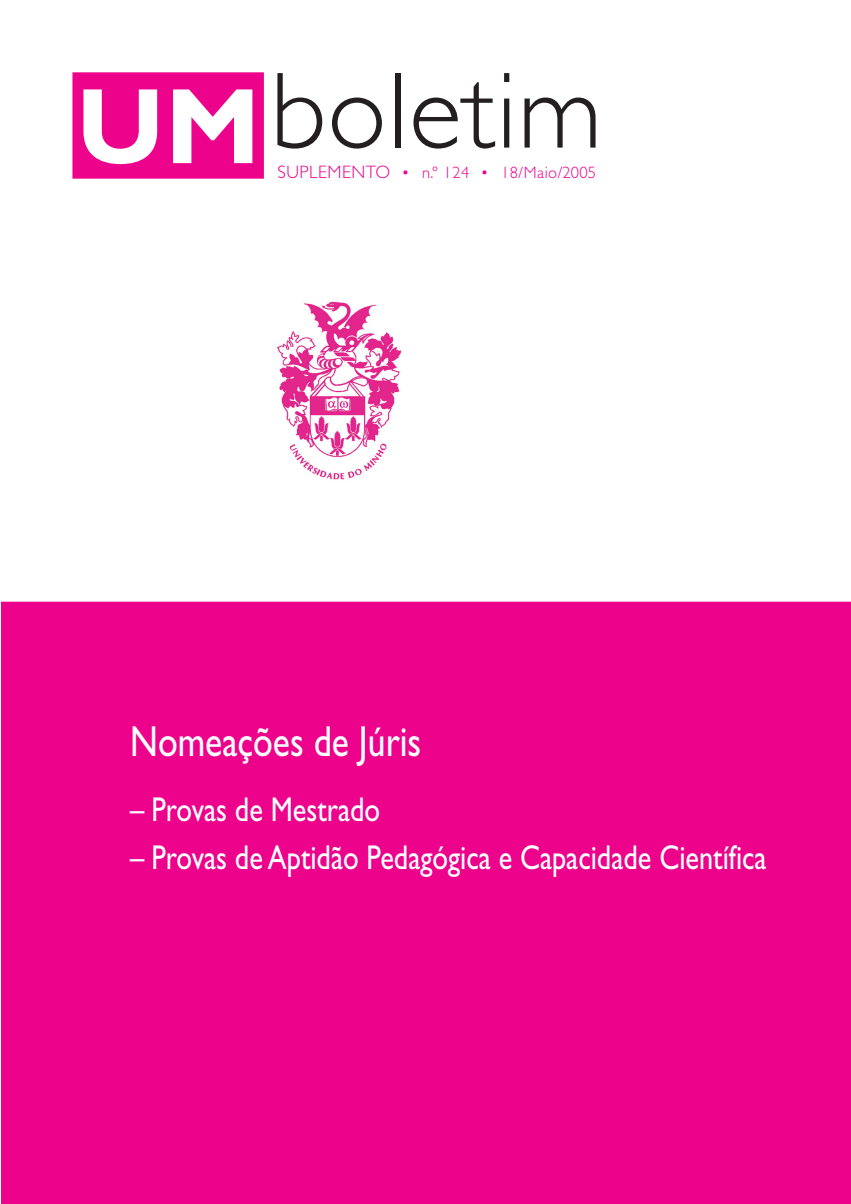
<style>
.page{position:relative;width:851px;height:1204px;background:#fff}
.page>*{position:absolute;margin:0;border:0;box-sizing:border-box;transform-origin:0 0}
.t1{font:300 109.2px "Gill Sans";letter-spacing:.01em;color:#231f20}
.t2{font:43.5px "Gill Sans";color:#fff;scale:.82 1}
.t3{font:34.5px "Gill Sans";color:#fff;scale:.82 1}
.t4{font:300 16.5px "Gill Sans";letter-spacing:.03em;color:#ed028c}
.s1{font-size:18px}
</style>
<div class="page">
<div style="left:2px;top:602px;width:848px;height:601px;background:#ed028c"></div>
<div style="left:73px;top:73px;width:190px;height:105px;background:#ed028c"></div>
<div style="left:72px;top:72px;width:192px;height:107px;border:2px solid #ed028c"></div>
<img style="left:277px;top:301px;width:124px;height:179px">
<h1 class="t1" style="left:76px;top:50px;width:527px"><sub>UM</sub>boletim</h1>
<p class="t4" style="left:277px;top:163px;width:320px"><span class="s1">SUPLEMENTO</span> • n.° 124 • 18/Maio/2005</p>
<p class="t2" style="left:130px;top:716px;width:356px">Nomeações de Júris</p>
<p class="t3" style="left:130px;top:789px;width:306px">– Provas de Mestrado</p>
<p class="t3" style="left:130px;top:837px;width:777px">– Provas de Aptidão Pedagógica e Capacidade Científica</p>
</div>
